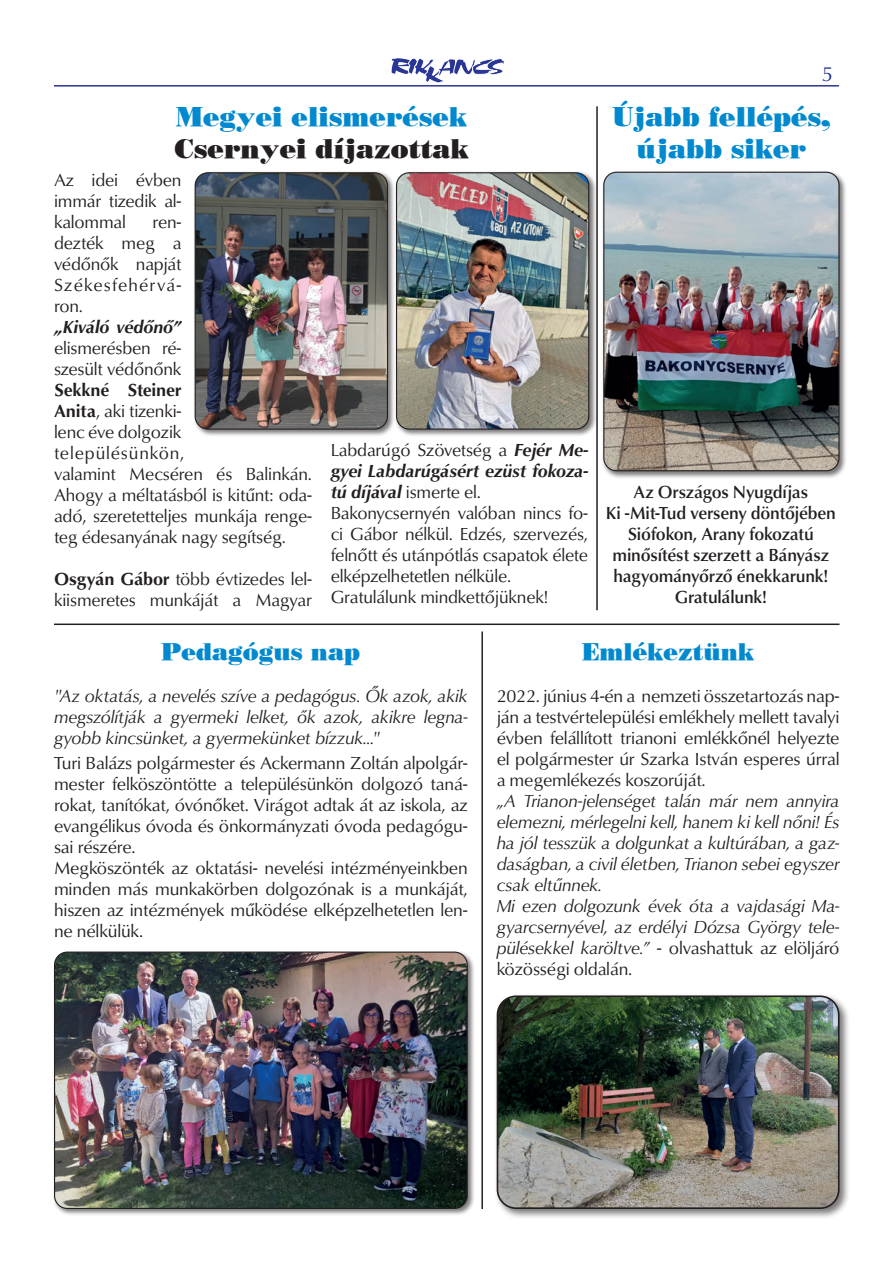
<style>
.page{position:relative;width:893px;height:1263px;background:#fff}
.page>*{position:absolute;margin:0;border:0;box-sizing:border-box;transform-origin:0 0}
.t1{font:27px/32.4px "Bodnoff PFL Normal";color:#0089cf;text-align:center}
.t2{font:27px "Bodnoff PFL Normal";color:#231f20}
.t3{font:24px "Bodnoff PFL Normal";color:#0089cf}
.t4{font:21px "URW Classico TEE";color:#293695}
.t5{font:18px/21px "URW Classico TEE";letter-spacing:-.01em;color:#231f20}
.t6{font:italic 18px/21px "URW Classico TEE";letter-spacing:-.005em;color:#231f20}
.t7{font:500 18px/21px "URW Classico TEE";letter-spacing:-.015em;color:#231f20;text-align:center}
.t8{font:italic 700 18px "URW Classico TEE";color:#231f20}
.s1{font-weight:700}
.s2{font-weight:700;font-style:italic}
.s3{font-style:normal}
</style>
<div class="page">
<hr style="left:54px;top:85px;width:785px;height:2px;background:#293695">
<svg style="left:392px;top:58px;width:113px;height:25px"></svg>
<div style="left:494px;top:993px;width:356px;height:227px;background:#231f20;opacity:.6"></div>
<img style="left:497px;top:996px;width:342px;height:212px">
<div style="left:497px;top:995px;width:342px;height:214px;border:2px solid #231f20;border-radius:19px"></div>
<div style="left:602px;top:170px;width:245px;height:309px;background:#231f20;opacity:.6"></div>
<img style="left:604px;top:172px;width:235px;height:299px">
<div style="left:603px;top:172px;width:236px;height:299px;border:1px solid #231f20;border-radius:13px"></div>
<div style="left:394px;top:171px;width:203px;height:266px;background:#231f20;opacity:.6"></div>
<img style="left:397px;top:173px;width:192px;height:256px">
<div style="left:396px;top:172px;width:193px;height:258px;border:1px solid #231f20;border-radius:13px"></div>
<div style="left:193px;top:171px;width:202px;height:266px;background:#231f20;opacity:.6"></div>
<img style="left:195px;top:173px;width:192px;height:256px">
<div style="left:195px;top:172px;width:193px;height:258px;border:1px solid #231f20;border-radius:13px"></div>
<div style="left:52px;top:950px;width:423px;height:267px;background:#231f20;opacity:.6"></div>
<img style="left:55px;top:952px;width:412px;height:256px">
<div style="left:54px;top:951px;width:414px;height:258px;border:1px solid #231f20;border-radius:13px"></div>
<hr style="left:596px;top:106px;width:2px;height:504px;background:#231f20">
<hr style="left:54px;top:623px;width:785px;height:2px;background:#231f20">
<hr style="left:481px;top:631px;width:2px;height:578px;background:#231f20">
<h1 class="t1" style="left:176px;top:99px;width:293px">Megyei elismerések</h1>
<h1 class="t2" style="left:175px;top:132px;width:296px">Csernyei díjazottak</h1>
<p class="t4" style="left:821px;top:61px;width:13px">5</p>
<h1 class="t1" style="left:613px;top:99px;width:219px">Újabb fellépés, újabb siker</h1>
<p class="t5" style="left:54px;top:170px;width:129px;text-align:justify">Az idei évben immár tizedik al&shy;kalommal</p>
<p class="t5" style="left:54px;top:212px;width:129px;text-align:justify;text-indent:99px">ren&shy;dezték meg a védőnők napját Székesfehérvá&shy;ron.</p>
<p class="t8" style="left:54px;top:315px;width:129px">„Kiváló védőnő”</p>
<p class="t5" style="left:54px;top:338px;width:129px">elismerésben ré&shy;szesült védőnőnk</p>
<p class="t5" style="left:54px;top:380px;width:260px"><span class="s1">Sekkné Steiner<br>Anita</span>, aki tizenki-<br>lenc éve dolgozik településünkön,<br>valamint Mecséren és Balinkán.<br>Ahogy a méltatásból is kitűnt: oda&shy;adó, szeretetteljes munkája renge&shy;teg édesanyának nagy segítség.</p>
<p class="t5" style="left:54px;top:569px;width:260px"><span class="s1">Osgyán Gábor</span> több évtizedes lel&shy;kiismeretes munkáját a Magyar</p>
<p class="t5" style="left:331px;top:440px;width:259px">Labdarúgó Szövetség a <span class="s2">Fejér Me&shy;gyei Labdarúgásért ezüst fokoza&shy;tú díjával</span> ismerte el.<br>Bakonycsernyén valóban nincs fo&shy;ci Gábor nélkül. Edzés, szervezés, felnőtt és utánpótlás csapatok élete elképzelhetetlen nélküle.<br>Gratulálunk mindkettőjüknek!</p>
<h2 class="t3" style="left:161px;top:636px;width:200px">Pedagógus nap</h2>
<p class="t6" style="left:54px;top:686px;width:415px;text-align:justify">"Az oktatás, a nevelés szíve a pedagógus. Ők azok, akik megszólítják a gyermeki lelket, ők azok, akikre legna&shy;gyobb kincsünket, a gyermekünket bízzuk..."</p>
<p class="t5" style="left:54px;top:753px;width:415px">Turi Balázs polgármester és Ackermann Zoltán alpolgár&shy;mester felköszöntötte a településünkön dolgozó taná&shy;rokat, tanítókat, óvónőket. Virágot adtak át az iskola, az evangélikus óvoda és önkormányzati óvoda pedagógu&shy;sai részére.<br>Megköszönték az oktatási- nevelési intézményeinkben minden más munkakörben dolgozónak is a munkáját, hiszen az intézmények működése elképzelhetetlen len&shy;ne nélkülük.</p>
<p class="t7" style="left:606px;top:482px;width:232px">Az Országos Nyugdíjas<br>Ki -Mit-Tud verseny döntőjében<br>Siófokon, Arany fokozatú minősítést szerzett a Bányász hagyományőrző énekkarunk!<br>Gratulálunk!</p>
<h2 class="t3" style="left:582px;top:636px;width:174px">Emlékeztünk</h2>
<p class="t5" style="left:497px;top:685px;width:344px;text-align:justify">2022. június 4-én a nemzeti összetartozás nap&shy;ján a testvértelepülési emlékhely mellett tavalyi évben felállított trianoni emlékkőnél helyezte el polgármester úr Szarka István esperes úrral a megemlékezés koszorúját.</p>
<p class="t6" style="left:497px;top:791px;width:344px">„A Trianon-jelenséget talán már nem annyira elemezni, mérlegelni kell, hanem ki kell nőni! És ha jól tesszük a dolgunkat a kultúrában, a gaz&shy;daságban, a civil életben, Trianon sebei egyszer csak eltűnnek.<br>Mi ezen dolgozunk évek óta a vajdasági Ma&shy;gyarcsernyével, az erdélyi Dózsa György tele&shy;pülésekkel karöltve.” <span class="s3">- olvashattuk az elöljáró közösségi oldalán.</span></p>
</div>
